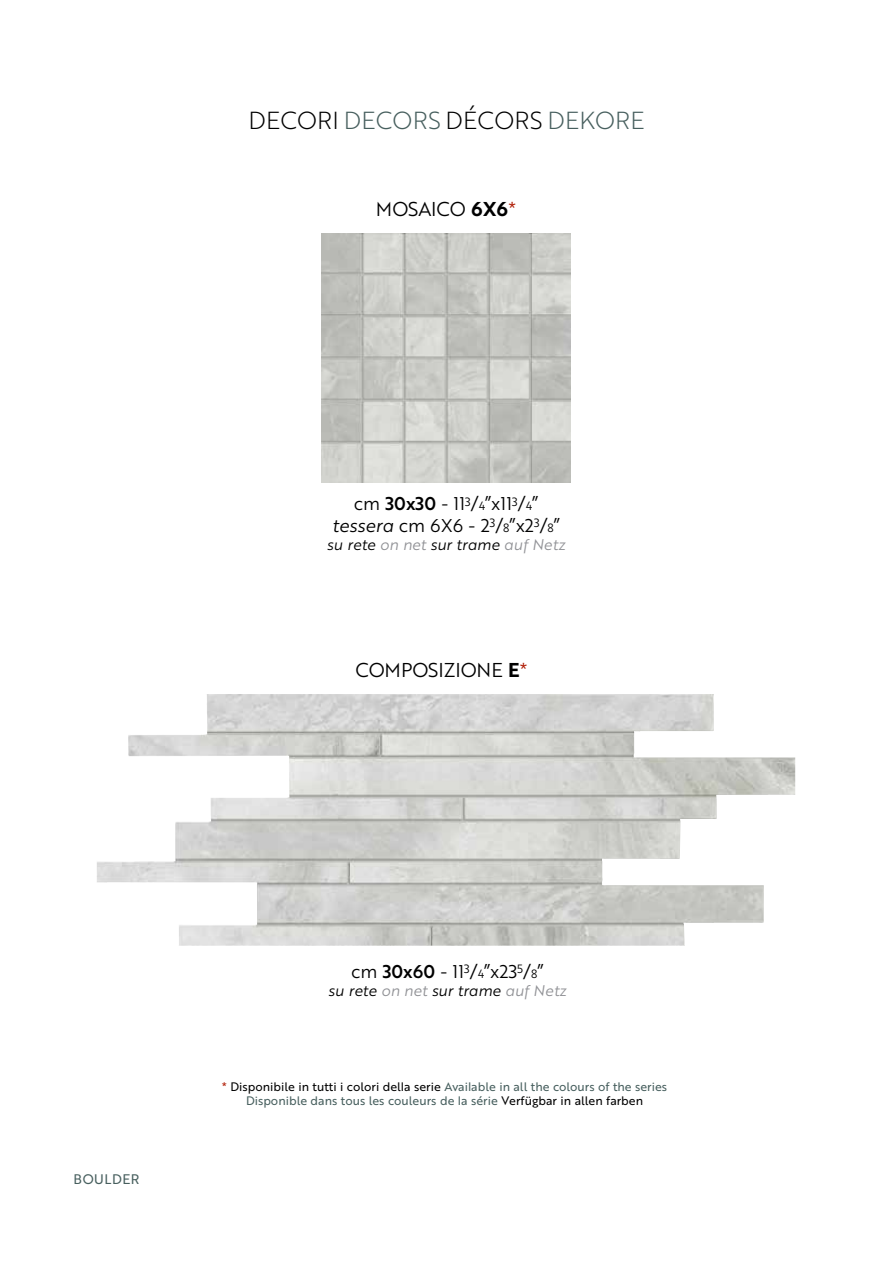
<style>
.page{position:relative;width:893px;height:1263px;background:#fff}
.page>*{position:absolute;margin:0;border:0;box-sizing:border-box;transform-origin:0 0}
.t1{font:24px "Brother 1816 Light";letter-spacing:.01em;color:#000}
.t2{font:19.5px "Brother 1816 Book";letter-spacing:-.005em;color:#000}
.t3{font:18px/21.6px "Brother 1816 Book";color:#000;text-align:center}
.t4{font:15px "Brother 1816 Book Italic";color:#000}
.t5{font:13.5px "Brother 1816 Regular";letter-spacing:.04em;color:#475f5e}
.t6{font:12px/14.4px "Brother 1816 Regular";color:#475f5e;text-align:center}
.s1{color:#475f5e}
.s2{font-family:"Brother 1816 Bold"}
.s3{color:#b12009}
.s4{font-family:"Brother 1816 Medium"}
.s5{font-size:11.7px}
.s6{font-family:"Brother 1816 Book Italic"}
.s7{color:#919296}
.s8{color:#000}
</style>
<div class="page">
<hr style="left:892px;top:0;width:1px;height:1263px;background:#e1e7e7">
<img style="left:322px;top:233px;width:248px;height:249px">
<img style="left:97px;top:694px;width:698px;height:252px">
<h1 class="t1" style="left:248px;top:102px;width:398px">DECORI <span class="s1">DECORS</span> DÉCORS <span class="s1">DEKORE</span></h1>
<h2 class="t2" style="left:376px;top:194px;width:142px">MOSAICO <span class="s2">6X6</span><span class="s3">*</span></h2>
<h3 class="t3" style="left:332px;top:492px;width:229px">cm <span class="s4">30x30</span> - 11<sup>3</sup>/<span class="s5">4</span>”x11<sup>3</sup>/<span class="s5">4</span>” <span class="s6">tessera</span> cm 6X6 - 2<sup>3</sup>/<span class="s5">8</span>”x2<sup>3</sup>/<span class="s5">8</span>”</h3>
<p class="t4" style="left:327px;top:533px;width:240px">su rete <span class="s7">on net</span> sur trame <span class="s7">auf Netz</span></p>
<h2 class="t2" style="left:356px;top:655px;width:174px">COMPOSIZIONE <span class="s2">E</span><span class="s3">*</span></h2>
<p class="t5" style="left:74px;top:1169px;width:67px">BOULDER</p>
<h3 class="t3" style="left:351px;top:960px;width:194px">cm <span class="s4">30x60</span> - 11<sup>3</sup>/<span class="s5">4</span>”x23<sup>5</sup>/<span class="s5">8</span>”</h3>
<p class="t4" style="left:328px;top:979px;width:240px">su rete <span class="s7">on net</span> sur trame <span class="s7">auf Netz</span></p>
<p class="t6" style="left:222px;top:1079px;width:447px"><span class="s3">*</span> <span class="s8">Disponibile in tutti i colori della serie</span> Available in all the colours of the series<br>Disponible dans tous les couleurs de la série <span class="s8">Verfügbar in allen farben</span></p>
</div>
